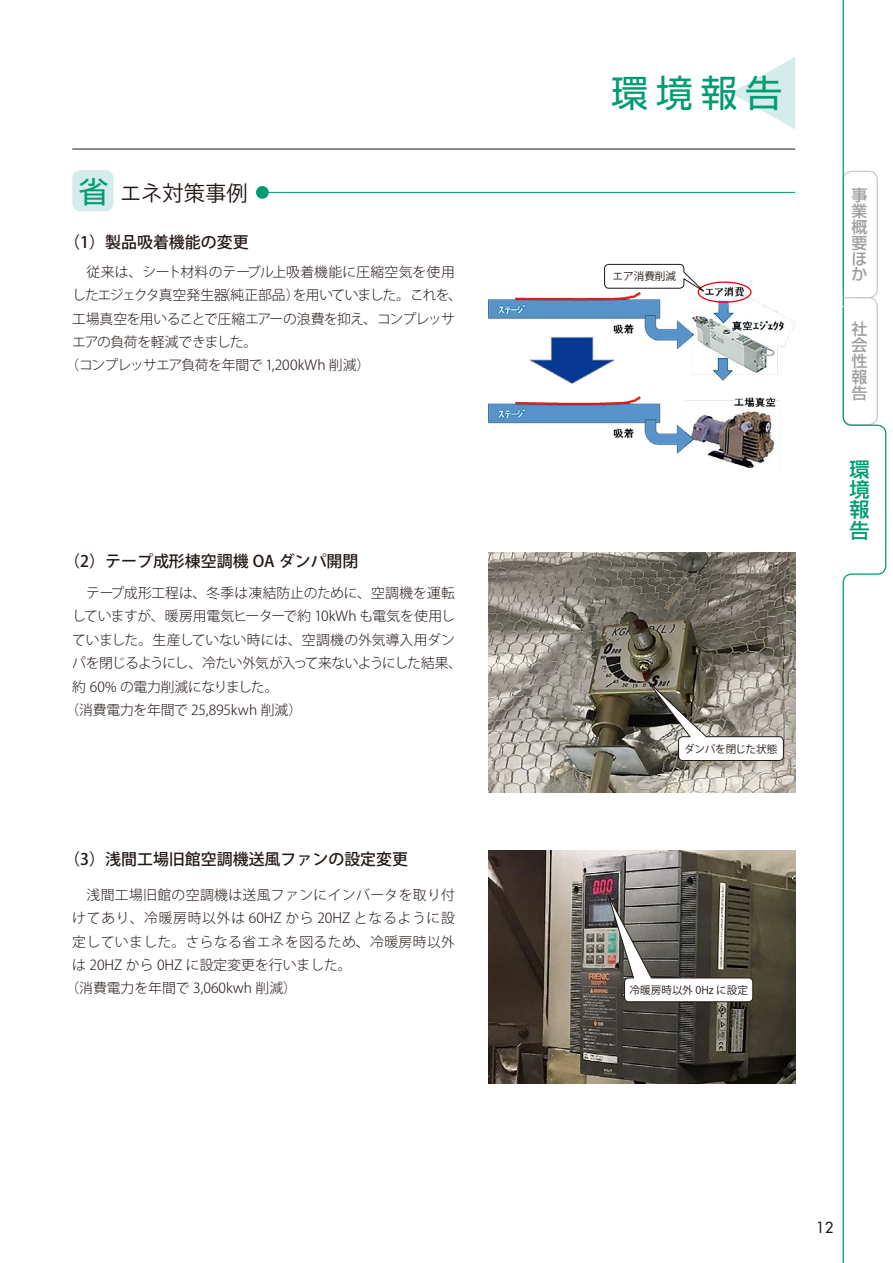
<style>
.page{position:relative;width:893px;height:1263px;background:#fff}
.page>*{position:absolute;margin:0;border:0;box-sizing:border-box;transform-origin:0 0}
.t1{font:37.2px "Shin Go Pro";color:#009c74}
.t2{font:21.3px "Koz Go Pro";color:#221815}
.t3{font:500 20.25px/20.2px "Shin Go Pro";color:#009c74;text-align:justify}
.t4{font:500 15.9px "Koz Go Pro";color:#221815}
.t5{font:500 15.9px/15.9px "Shin Go Pro";color:#9fa0a0;text-align:justify}
.t6{font:500 14.85px "Futura Std";color:#221815}
.t7{font:300 13.8px "Koz Go Pro";letter-spacing:-.005em;color:#221815}
.t8{font:300 13.8px "Koz Go Pro";letter-spacing:-.025em;color:#221815}
.t9{font:300 13.8px "Koz Go Pro";letter-spacing:-.07em;color:#221815}
.t10{font:300 13.8px "Koz Go Pro";letter-spacing:-.05em;color:#221815}
.t11{font:300 13.8px "Koz Go Pro";letter-spacing:.05em;color:#221815}
.t12{font:300 13.8px "Koz Go Pro";letter-spacing:.025em;color:#221815}
.t13{font:300 13.8px "Koz Go Pro";letter-spacing:.03em;color:#221815}
.t14{font:300 13.8px "Koz Go Pro";letter-spacing:-.035em;color:#221815}
.t15{font:10.65px "Koz Go Pro";color:#221815}
.t16{font:10.65px "Koz Go Pro";letter-spacing:-.02em;color:#221815}
.s1{font-family:"Shin Go Pro";font-size:29.7px;color:#009c74}
</style>
<div class="page">
<div style="left:72px;top:170px;width:42px;height:41px;background:#d4ecea;border-radius:9px"></div>
<svg style="left:731px;top:57px;width:64px;height:72px"></svg>
<hr style="left:262px;top:192px;width:533px;height:1px;background:#009c74">
<div style="left:256px;top:186px;width:13px;height:13px;background:#009c74;border-radius:50%"></div>
<hr style="left:72px;top:149px;width:723px;height:1px;background:#221815">
<svg style="left:842px;top:0;width:45px;height:1263px"></svg>
<div style="left:842px;top:289px;width:13px;height:17px;background:#9ad7c7"></div>
<svg style="left:843px;top:289px;width:13px;height:17px"></svg>
<img style="left:489px;top:284px;width:306px;height:183px">
<div style="left:698px;top:281px;width:54px;height:22px;border:1px solid #e60012;border-radius:50%"></div>
<svg style="left:604px;top:264px;width:104px;height:31px"></svg>
<img style="left:489px;top:553px;width:306px;height:239px">
<svg style="left:643px;top:676px;width:141px;height:85px"></svg>
<img style="left:489px;top:850px;width:306px;height:233px">
<svg style="left:606px;top:890px;width:147px;height:112px"></svg>
<h2 class="t2" style="left:79px;top:179px;width:170px"><span class="s1">省</span>エネ対策事例</h2>
<p class="t4" style="left:64px;top:232px;width:186px">（1）製品吸着機能の変更</p>
<p class="t7" style="left:72px;top:263px;width:384px">　従来は、シート材料のテーブル上吸着機能に圧縮空気を使用</p>
<p class="t9" style="left:72px;top:286px;width:391px">したエジェクタ真空発生器（純正部品）を用いていました。これを、</p>
<p class="t10" style="left:72px;top:309px;width:384px">工場真空を用いることで圧縮エアーの浪費を抑え、コンプレッサ</p>
<p class="t14" style="left:72px;top:333px;width:187px">エアの負荷を軽減できました。</p>
<p class="t8" style="left:65px;top:356px;width:307px">（コンプレッサエア負荷を年間で 1,200kWh 削減）</p>
<p class="t4" style="left:64px;top:551px;width:296px">（2）テープ成形棟空調機 OA ダンパ開閉</p>
<p class="t7" style="left:72px;top:584px;width:384px">　テープ成形工程は、冬季は凍結防止のために、空調機を運転</p>
<p class="t8" style="left:72px;top:607px;width:384px">していますが、暖房用電気ヒーターで約 10kWh も電気を使用し</p>
<p class="t7" style="left:72px;top:631px;width:384px">ていました。生産していない時には、空調機の外気導入用ダン</p>
<p class="t9" style="left:72px;top:654px;width:391px">パを閉じるようにし、冷たい外気が入って来ないようにした結果、</p>
<p class="t8" style="left:72px;top:677px;width:208px">約 60% の電力削減になりました。</p>
<p class="t7" style="left:65px;top:701px;width:238px">（消費電力を年間で 25,895kwh 削減）</p>
<p class="t4" style="left:64px;top:848px;width:345px">（3）浅間工場旧館空調機送風ファンの設定変更</p>
<p class="t12" style="left:72px;top:886px;width:384px">　浅間工場旧館の空調機は送風ファンにインバータを取り付</p>
<p class="t11" style="left:72px;top:909px;width:384px">けてあり、冷暖房時以外は 60HZ から 20HZ となるように設</p>
<p class="t13" style="left:72px;top:932px;width:384px">定していました。さらなる省エネを図るため、冷暖房時以外</p>
<p class="t7" style="left:72px;top:956px;width:281px">は 20HZ から 0HZ に設定変更を行いました。</p>
<p class="t7" style="left:65px;top:979px;width:233px">（消費電力を年間で 3,060kwh 削減）</p>
<h1 class="t1" style="left:611px;top:62px;width:173px">環境報告</h1>
<p class="t15" style="left:612px;top:270px;width:65px">エア消費削減</p>
<p class="t5" style="left:852px;top:185px;width:17px">事業概要ほか</p>
<p class="t5" style="left:852px;top:319px;width:17px">社会性報告</p>
<h3 class="t3" style="left:849px;top:457px;width:21px">環境報告</h3>
<p class="t16" style="left:684px;top:742px;width:95px">ダンパを閉じた状態</p>
<p class="t15" style="left:630px;top:983px;width:120px">冷暖房時以外 0Hz に設定</p>
<p class="t6" style="left:816px;top:1218px;width:19px">12</p>
</div>
